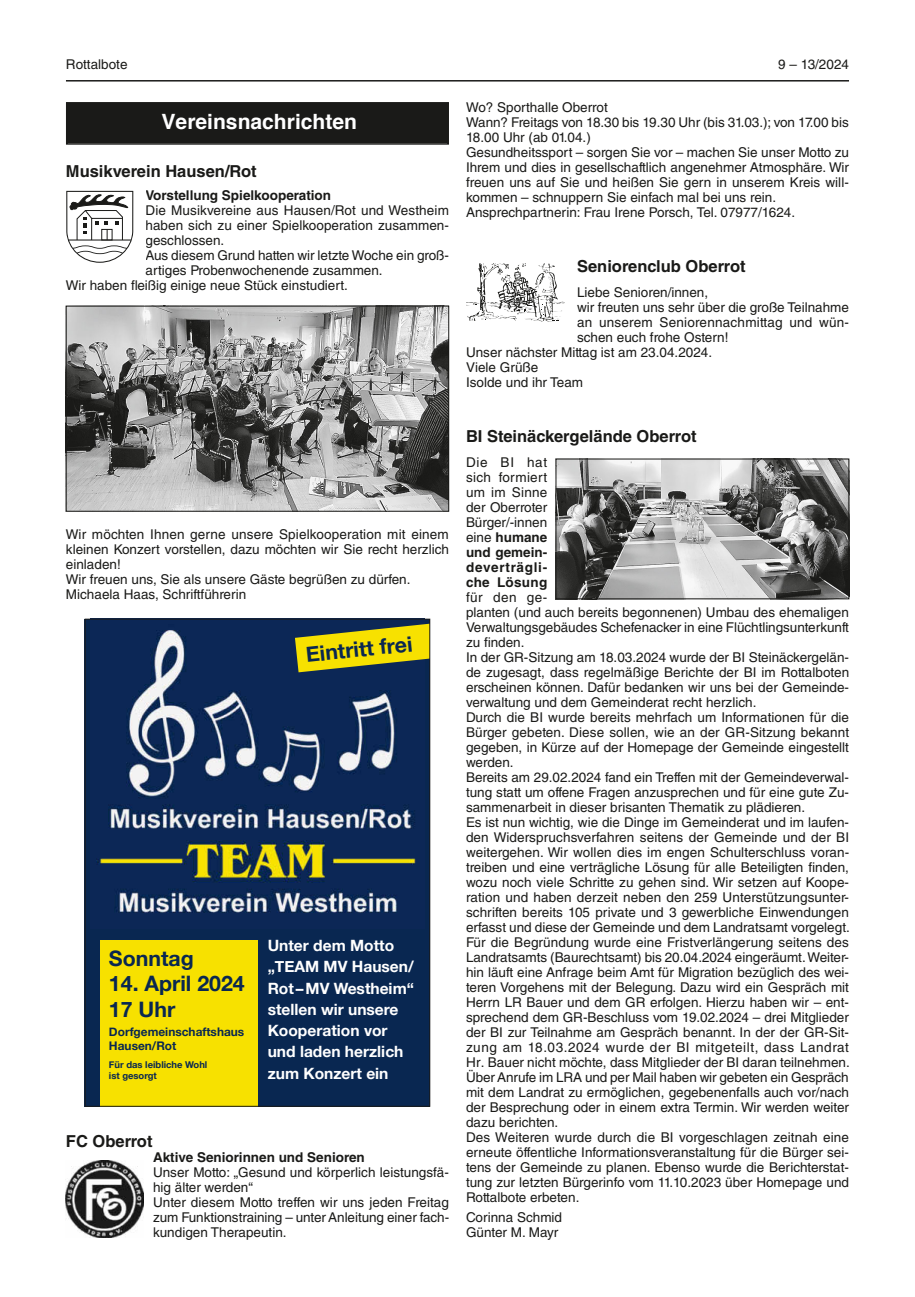
<style>
.page{position:relative;width:915px;height:1297px;background:#fff}
.page>*{position:absolute;margin:0;border:0;box-sizing:border-box;transform-origin:0 0}
.t1{font:700 21.3px/25.5px "Helvetica Neue";color:#092751}
.t2{font:700 21px "Helvetica";color:#fff}
.t3{font:700 16.5px "Helvetica LT Std";color:#1a1a18}
.t4{font:700 15.6px/21.3px "Helvetica Neue";color:#fff}
.t5{font:13.5px/15px "Helvetica LT Std";color:#1a1a18}
.t6{font:700 13.5px "Helvetica LT Std";color:#1a1a18}
.t7{font:700 11.85px/14.4px "Helvetica Neue";color:#092751}
.t8{font:700 9.45px/11.1px "Helvetica Neue";color:#092751}
.s1{font-weight:700}
</style>
<div class="page">
<hr style="left:66px;top:80px;width:782px;height:2px;background:#1a1a18">
<div style="left:67px;top:104px;width:380px;height:39px;background:#1a1a18"></div>
<div style="left:66px;top:102px;width:383px;height:43px;border:2px solid #1a1a18"></div>
<img style="left:68px;top:308px;width:379px;height:201px">
<div style="left:66px;top:306px;width:383px;height:205px;border:1px solid #1a1a18"></div>
<div style="left:85px;top:619px;width:345px;height:487px;background:#092751"></div>
<img style="left:96px;top:630px;width:320px;height:283px">
<div style="left:100px;top:940px;width:157px;height:166px;background:#f7e100"></div>
<svg style="left:295px;top:624px;width:133px;height:48px"></svg>
<svg style="left:66px;top:191px;width:67px;height:72px"></svg>
<img style="left:66px;top:1160px;width:77px;height:77px">
<svg style="left:466px;top:263px;width:98px;height:59px"></svg>
<img style="left:557px;top:461px;width:289px;height:136px">
<div style="left:555px;top:459px;width:293px;height:140px;border:1px solid #1a1a18"></div>
<p class="t5" style="left:66px;top:57px;width:63px">Rottalbote</p>
<p class="t5" style="left:778px;top:57px;width:72px">9 – 13/2024</p>
<h2 class="t2" style="left:161px;top:105px;width:197px">Vereinsnachrichten</h2>
<p class="t3" style="left:66px;top:161px;width:192px">Musikverein Hausen/Rot</p>
<p class="t6" style="left:145px;top:187px;width:187px">Vorstellung Spielkooperation</p>
<p class="t5" style="left:145px;top:203px;width:305px">Die Musikvereine aus Hausen/Rot und Westheim</p>
<p class="t5" style="left:145px;top:218px;width:305px">haben sich zu einer Spielkooperation zusammen-</p>
<p class="t5" style="left:145px;top:233px;width:80px">geschlossen.</p>
<p class="t5" style="left:145px;top:248px;width:305px">Aus diesem Grund hatten wir letzte Woche ein groß-</p>
<p class="t5" style="left:145px;top:263px;width:238px">artiges Probenwochenende zusammen.</p>
<p class="t5" style="left:66px;top:278px;width:283px">Wir haben fleißig einige neue Stück einstudiert.</p>
<p class="t5" style="left:66px;top:527px;width:384px">Wir möchten Ihnen gerne unsere Spielkooperation mit einem kleinen Konzert vorstellen, dazu möchten wir Sie recht herzlich einladen!<br>Wir freuen uns, Sie als unsere Gäste begrüßen zu dürfen.<br>Michaela Haas, Schriftführerin</p>
<h1 class="t1" style="left:305px;top:642px;width:108px;rotate:-6deg">Eintritt frei</h1>
<h1 class="t1" style="left:109px;top:946px;width:86px">Sonntag</h1>
<h1 class="t1" style="left:109px;top:971px;width:137px">14. April 2024<br>17 Uhr</h1>
<p class="t7" style="left:109px;top:1024px;width:137px">Dorfgemeinschaftshaus<br>Hausen/Rot</p>
<p class="t8" style="left:109px;top:1059px;width:100px">Für das leibliche Wohl ist gesorgt</p>
<p class="t3" style="left:66px;top:1131px;width:88px">FC Oberrot</p>
<p class="t4" style="left:267px;top:935px;width:148px">Unter dem Motto „TEAM MV Hausen/<br>Rot–MV Westheim“ stellen wir unsere<br>Kooperation vor und laden herzlich zum Konzert ein</p>
<p class="t6" style="left:153px;top:1149px;width:213px">Aktive Seniorinnen und Senioren</p>
<p class="t5" style="left:153px;top:1165px;width:297px">Unser Motto: „Gesund und körperlich leistungsfä&shy;hig älter werden“<br>Unter diesem Motto treffen wir uns jeden Freitag zum Funktionstraining – unter Anleitung einer fach&shy;kundigen Therapeutin.</p>
<p class="t5" style="left:466px;top:99px;width:384px">Wo? Sporthalle Oberrot<br>Wann? Freitags von 18.30 bis 19.30 Uhr (bis 31.03.); von 17.00 bis 18.00 Uhr (ab 01.04.)<br>Gesundheitssport – sorgen Sie vor – machen Sie unser Motto zu Ihrem und dies in gesellschaftlich angenehmer Atmosphäre. Wir freuen uns auf Sie und heißen Sie gern in unserem Kreis will&shy;kommen – schnuppern Sie einfach mal bei uns rein.<br>Ansprechpartnerin: Frau Irene Porsch, Tel. 07977/1624.</p>
<p class="t3" style="left:577px;top:256px;width:170px">Seniorenclub Oberrot</p>
<p class="t5" style="left:577px;top:285px;width:133px">Liebe Senioren/innen,</p>
<p class="t5" style="left:577px;top:300px;width:273px">wir freuten uns sehr über die große Teilnahme</p>
<p class="t5" style="left:577px;top:315px;width:273px">an unserem Seniorennachmittag und wün-</p>
<p class="t5" style="left:577px;top:330px;width:153px">schen euch frohe Ostern!</p>
<p class="t5" style="left:466px;top:345px;width:247px">Unser nächster Mittag ist am 23.04.2024.</p>
<p class="t5" style="left:466px;top:360px;width:74px">Viele Grüße</p>
<p class="t5" style="left:466px;top:375px;width:119px">Isolde und ihr Team</p>
<p class="t3" style="left:466px;top:426px;width:232px">BI Steinäckergelände Oberrot</p>
<p class="t5" style="left:466px;top:455px;width:83px;text-align:justify">Die BI hat sich formiert um im Sinne der Oberroter Bürger/-innen eine <span class="s1">humane und gemein&shy;deverträgli&shy;che Lösung</span></p>
<p class="t5" style="left:466px;top:590px;width:385px">für den ge-<br>planten (und auch bereits begonnenen) Umbau des ehemaligen Verwaltungsgebäudes Schefenacker in eine Flüchtlingsunterkunft zu finden.<br>In der GR-Sitzung am 18.03.2024 wurde der BI Steinäckergelän&shy;de zugesagt, dass regelmäßige Berichte der BI im Rottalboten erscheinen können. Dafür bedanken wir uns bei der Gemeinde&shy;verwaltung und dem Gemeinderat recht herzlich.<br>Durch die BI wurde bereits mehrfach um Informationen für die Bürger gebeten. Diese sollen, wie an der GR-Sitzung bekannt gegeben, in Kürze auf der Homepage der Gemeinde eingestellt werden.<br>Bereits am 29.02.2024 fand ein Treffen mit der Gemeindeverwal&shy;tung statt um offene Fragen anzusprechen und für eine gute Zu&shy;sammenarbeit in dieser brisanten Thematik zu plädieren.<br>Es ist nun wichtig, wie die Dinge im Gemeinderat und im laufen&shy;den Widerspruchsverfahren seitens der Gemeinde und der BI weitergehen. Wir wollen dies im engen Schulterschluss voran&shy;treiben und eine verträgliche Lösung für alle Beteiligten finden, wozu noch viele Schritte zu gehen sind. Wir setzen auf Koope&shy;ration und haben derzeit neben den 259 Unterstützungsunter&shy;schriften bereits 105 private und 3 gewerbliche Einwendungen erfasst und diese der Gemeinde und dem Landratsamt vorgelegt.<br>Für die Begründung wurde eine Fristverlängerung seitens des Landratsamts (Baurechtsamt) bis 20.04.2024 eingeräumt. Weiter&shy;hin läuft eine Anfrage beim Amt für Migration bezüglich des wei&shy;teren Vorgehens mit der Belegung. Dazu wird ein Gespräch mit Herrn LR Bauer und dem GR erfolgen. Hierzu haben wir – ent&shy;sprechend dem GR-Beschluss vom 19.02.2024 – drei Mitglieder der BI zur Teilnahme am Gespräch benannt. In der der GR-Sit&shy;zung am 18.03.2024 wurde der BI mitgeteilt, dass Landrat Hr. Bauer nicht möchte, dass Mitglieder der BI daran teilnehmen.<br>Über Anrufe im LRA und per Mail haben wir gebeten ein Gespräch mit dem Landrat zu ermöglichen, gegebenenfalls auch vor/nach der Besprechung oder in einem extra Termin. Wir werden weiter dazu berichten.<br>Des Weiteren wurde durch die BI vorgeschlagen zeitnah eine erneute öffentliche Informationsveranstaltung für die Bürger sei&shy;tens der Gemeinde zu planen. Ebenso wurde die Berichterstat&shy;tung zur letzten Bürgerinfo vom 11.10.2023 über Homepage und Rottalbote erbeten.</p>
<p class="t5" style="left:466px;top:1210px;width:98px">Corinna Schmid<br>Günter M. Mayr</p>
</div>
